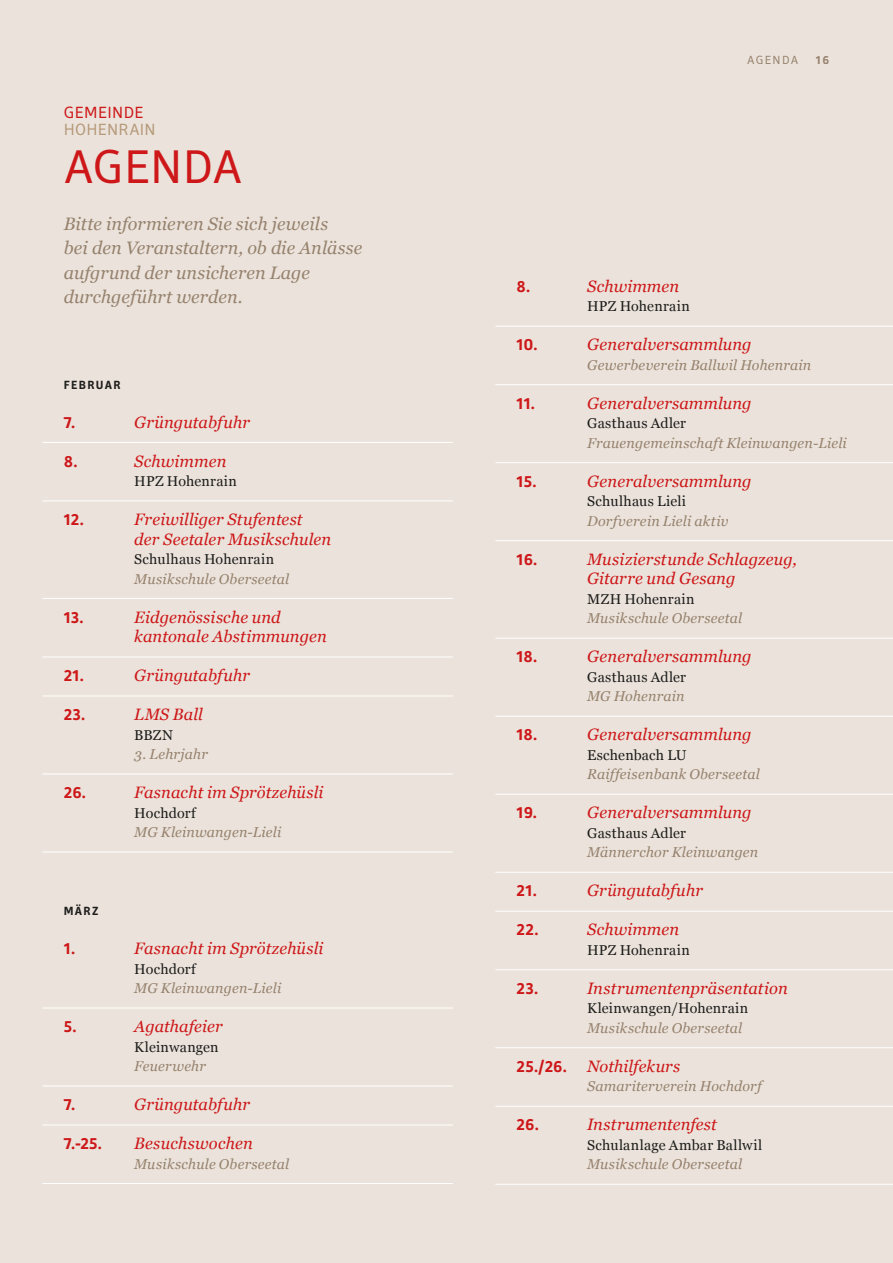
<style>
.page{position:relative;width:893px;height:1263px;background:#ebe3db}
.page>*{position:absolute;margin:0;border:0;box-sizing:border-box;transform-origin:0 0}
.t1{font:48px "Secca Std Demo";letter-spacing:-.01em;color:#cd1719}
.Lead_12_16{font:italic 18px/24px "Georgia";color:#96826e}
.Wo{font:italic 16.5px "Georgia";letter-spacing:.005em;color:#cd1719}
.Wo-2{font:700 16.5px "Secca Std Demo";letter-spacing:-.005em;color:#cd1719}
.t2{font:16.5px "Secca Std Demo";letter-spacing:.015em;color:#b59979}
.t3{font:16.5px "Secca Std Demo";letter-spacing:.02em;color:#cd1719}
.Wo-3{font:italic 14.25px "Georgia";letter-spacing:.015em;color:#96826e}
.Wo-4{font:14.25px "Georgia";letter-spacing:.015em;color:#1d1d1b}
.t4{font:700 12px "Secca Std Demo";letter-spacing:.11em;color:#1d1d1b}
.t5{font:12px "Secca Std Demo";letter-spacing:.1em;color:#96826e}
.t6{font:700 12px "Secca Std Demo";color:#96826e}
.s1{font-family:"Secca Std Demo";font-weight:700;font-style:normal}
</style>
<div class="page">
<hr style="left:495px;top:326px;width:398px;height:1px;background:#fff">
<hr style="left:495px;top:384px;width:398px;height:1px;background:#fff">
<hr style="left:495px;top:462px;width:398px;height:1px;background:#fff">
<hr style="left:495px;top:540px;width:398px;height:1px;background:#fff">
<hr style="left:495px;top:638px;width:398px;height:1px;background:#fff">
<hr style="left:495px;top:716px;width:398px;height:1px;background:#fff">
<hr style="left:495px;top:794px;width:398px;height:1px;background:#fff">
<hr style="left:495px;top:872px;width:398px;height:1px;background:#fff">
<hr style="left:495px;top:911px;width:398px;height:1px;background:#fff">
<hr style="left:495px;top:969px;width:398px;height:1px;background:#fff">
<hr style="left:495px;top:1047px;width:398px;height:1px;background:#fff">
<hr style="left:495px;top:1106px;width:398px;height:1px;background:#fff">
<hr style="left:495px;top:1184px;width:398px;height:1px;background:#fff">
<hr style="left:43px;top:442px;width:410px;height:1px;background:#fff">
<hr style="left:43px;top:500px;width:410px;height:1px;background:#fff">
<hr style="left:43px;top:598px;width:410px;height:1px;background:#fff">
<hr style="left:43px;top:656px;width:410px;height:1px;background:#fff">
<hr style="left:43px;top:695px;width:410px;height:1px;background:#fff">
<hr style="left:43px;top:773px;width:410px;height:1px;background:#fff">
<hr style="left:43px;top:851px;width:410px;height:1px;background:#fff">
<hr style="left:43px;top:1007px;width:410px;height:1px;background:#fff">
<hr style="left:43px;top:1085px;width:410px;height:1px;background:#fff">
<hr style="left:43px;top:1124px;width:410px;height:1px;background:#fff">
<hr style="left:43px;top:1183px;width:410px;height:1px;background:#fff">
<p class="t3" style="left:64px;top:103px;width:81px">GEMEINDE</p>
<p class="t2" style="left:64px;top:120px;width:93px">HOHENRAIN</p>
<p class="t1" style="left:64px;top:139px;width:180px">AGENDA</p>
<p class="Lead_12_16" style="left:64px;top:212px;width:300px">Bitte informieren Sie sich jeweils<br>bei den Veranstaltern, ob die Anlässe aufgrund der unsicheren Lage durchgeführt werden.</p>
<p class="t4" style="left:64px;top:378px;width:58px">FEBRUAR</p>
<p class="Wo-2" style="left:64px;top:413px;width:13px">7.</p>
<p class="Wo" style="left:134px;top:410px;width:117px">Grüngutabfuhr</p>
<p class="Wo-2" style="left:64px;top:452px;width:15px">8.</p>
<p class="Wo" style="left:134px;top:449px;width:94px">Schwimmen</p>
<p class="Wo-4" style="left:134px;top:471px;width:104px">HPZ Hohenrain</p>
<p class="Wo-2" style="left:64px;top:510px;width:22px">12.</p>
<p class="Wo" style="left:134px;top:507px;width:170px">Freiwilliger Stufentest</p>
<p class="Wo" style="left:134px;top:527px;width:199px">der Seetaler Musikschulen</p>
<p class="Wo-4" style="left:134px;top:549px;width:141px">Schulhaus Hohenrain</p>
<p class="Wo-3" style="left:134px;top:568px;width:156px">Musikschule Oberseetal</p>
<p class="Wo-2" style="left:64px;top:608px;width:21px">13.</p>
<p class="Wo" style="left:134px;top:605px;width:148px">Eidgenössische und</p>
<p class="Wo" style="left:134px;top:624px;width:194px">kantonale Abstimmungen</p>
<p class="Wo-2" style="left:64px;top:666px;width:22px">21.</p>
<p class="Wo" style="left:134px;top:663px;width:117px">Grüngutabfuhr</p>
<p class="Wo-2" style="left:64px;top:705px;width:23px">23.</p>
<p class="Wo" style="left:134px;top:702px;width:70px">LMS Ball</p>
<p class="Wo-4" style="left:134px;top:724px;width:40px">BBZN</p>
<p class="Wo-3" style="left:134px;top:744px;width:75px">3. Lehrjahr</p>
<p class="Wo-2" style="left:64px;top:783px;width:24px">26.</p>
<p class="Wo" style="left:134px;top:780px;width:191px">Fasnacht im Sprötzehüsli</p>
<p class="Wo-4" style="left:134px;top:802px;width:63px">Hochdorf</p>
<p class="Wo-3" style="left:134px;top:822px;width:148px">MG Kleinwangen-Lieli</p>
<p class="t4" style="left:64px;top:904px;width:36px">MÄRZ</p>
<p class="Wo-2" style="left:64px;top:939px;width:13px">1.</p>
<p class="Wo" style="left:134px;top:936px;width:191px">Fasnacht im Sprötzehüsli</p>
<p class="Wo-4" style="left:134px;top:958px;width:63px">Hochdorf</p>
<p class="Wo-3" style="left:134px;top:978px;width:148px">MG Kleinwangen-Lieli</p>
<p class="Wo-2" style="left:64px;top:1017px;width:14px">5.</p>
<p class="Wo" style="left:134px;top:1014px;width:90px">Agathafeier</p>
<p class="Wo-4" style="left:134px;top:1036px;width:86px">Kleinwangen</p>
<p class="Wo-3" style="left:134px;top:1056px;width:73px">Feuerwehr</p>
<p class="Wo-2" style="left:64px;top:1095px;width:13px">7.</p>
<p class="Wo" style="left:134px;top:1092px;width:117px">Grüngutabfuhr</p>
<p class="Wo-2" style="left:64px;top:1134px;width:40px">7.-25.</p>
<p class="Wo" style="left:134px;top:1131px;width:120px">Besuchswochen</p>
<p class="Wo-3" style="left:134px;top:1153px;width:156px">Musikschule Oberseetal</p>
<p class="t5" style="left:747px;top:53px;width:53px">AGENDA</p>
<p class="t6" style="left:816px;top:53px;width:15px">16</p>
<p class="Wo-2" style="left:517px;top:277px;width:15px">8.</p>
<p class="Wo" style="left:587px;top:274px;width:94px">Schwimmen</p>
<p class="Wo-4" style="left:587px;top:296px;width:104px">HPZ Hohenrain</p>
<p class="Wo-2" style="left:517px;top:335px;width:22px">10.</p>
<p class="Wo" style="left:587px;top:333px;width:166px">Generalversammlung</p>
<p class="Wo-3" style="left:587px;top:355px;width:226px">Gewerbeverein Ballwil Hohenrain</p>
<p class="Wo-2" style="left:517px;top:394px;width:20px">11.</p>
<p class="Wo" style="left:587px;top:391px;width:166px">Generalversammlung</p>
<p class="Wo-4" style="left:587px;top:413px;width:100px">Gasthaus Adler</p>
<p class="Wo-3" style="left:587px;top:433px;width:261px">Frauengemeinschaft Kleinwangen-Lieli</p>
<p class="Wo-2" style="left:517px;top:472px;width:21px">15.</p>
<p class="Wo" style="left:587px;top:469px;width:166px">Generalversammlung</p>
<p class="Wo-4" style="left:587px;top:491px;width:100px">Schulhaus Lieli</p>
<p class="Wo-3" style="left:587px;top:511px;width:143px">Dorfverein Lieli aktiv</p>
<p class="Wo-2" style="left:517px;top:550px;width:22px">16.</p>
<p class="Wo" style="left:587px;top:547px;width:211px">Musizierstunde Schlagzeug,</p>
<p class="Wo" style="left:587px;top:567px;width:150px">Gitarre und Gesang</p>
<p class="Wo-4" style="left:587px;top:588px;width:109px">MZH Hohenrain</p>
<p class="Wo-3" style="left:587px;top:608px;width:156px">Musikschule Oberseetal</p>
<p class="Wo-2" style="left:517px;top:647px;width:22px">18.</p>
<p class="Wo" style="left:587px;top:645px;width:166px">Generalversammlung</p>
<p class="Wo-4" style="left:587px;top:666px;width:100px">Gasthaus Adler</p>
<p class="Wo-3" style="left:587px;top:686px;width:99px">MG Hohenrain</p>
<p class="Wo-2" style="left:517px;top:725px;width:22px">18.</p>
<p class="Wo" style="left:587px;top:723px;width:166px">Generalversammlung</p>
<p class="Wo-4" style="left:587px;top:744px;width:101px">Eschenbach LU</p>
<p class="Wo-3" style="left:587px;top:764px;width:174px">Raiffeisenbank Oberseetal</p>
<p class="Wo-2" style="left:517px;top:803px;width:22px">19.</p>
<p class="Wo" style="left:587px;top:801px;width:166px">Generalversammlung</p>
<p class="Wo-4" style="left:587px;top:822px;width:100px">Gasthaus Adler</p>
<p class="Wo-3" style="left:587px;top:842px;width:173px">Männerchor Kleinwangen</p>
<p class="Wo-2" style="left:517px;top:881px;width:22px">21.</p>
<p class="Wo" style="left:587px;top:879px;width:117px">Grüngutabfuhr</p>
<p class="Wo-2" style="left:517px;top:920px;width:23px">22.</p>
<p class="Wo" style="left:587px;top:918px;width:94px">Schwimmen</p>
<p class="Wo-4" style="left:587px;top:939px;width:104px">HPZ Hohenrain</p>
<p class="Wo-2" style="left:517px;top:979px;width:23px">23.</p>
<p class="Wo" style="left:587px;top:976px;width:202px">Instrumentenpräsentation</p>
<p class="Wo-4" style="left:587px;top:998px;width:163px">Kleinwangen/Hohenrain</p>
<p class="Wo-3" style="left:587px;top:1018px;width:156px">Musikschule Oberseetal</p>
<p class="Wo" style="left:517px;top:1054px;width:165px"><span class="s1">25./26.</span> Nothilfekurs</p>
<p class="Wo-3" style="left:587px;top:1076px;width:176px">Samariterverein Hochdorf</p>
<p class="Wo-2" style="left:517px;top:1115px;width:24px">26.</p>
<p class="Wo" style="left:587px;top:1113px;width:131px">Instrumentenfest</p>
<p class="Wo-4" style="left:587px;top:1134px;width:177px">Schulanlage Ambar Ballwil</p>
<p class="Wo-3" style="left:587px;top:1154px;width:156px">Musikschule Oberseetal</p>
</div>
